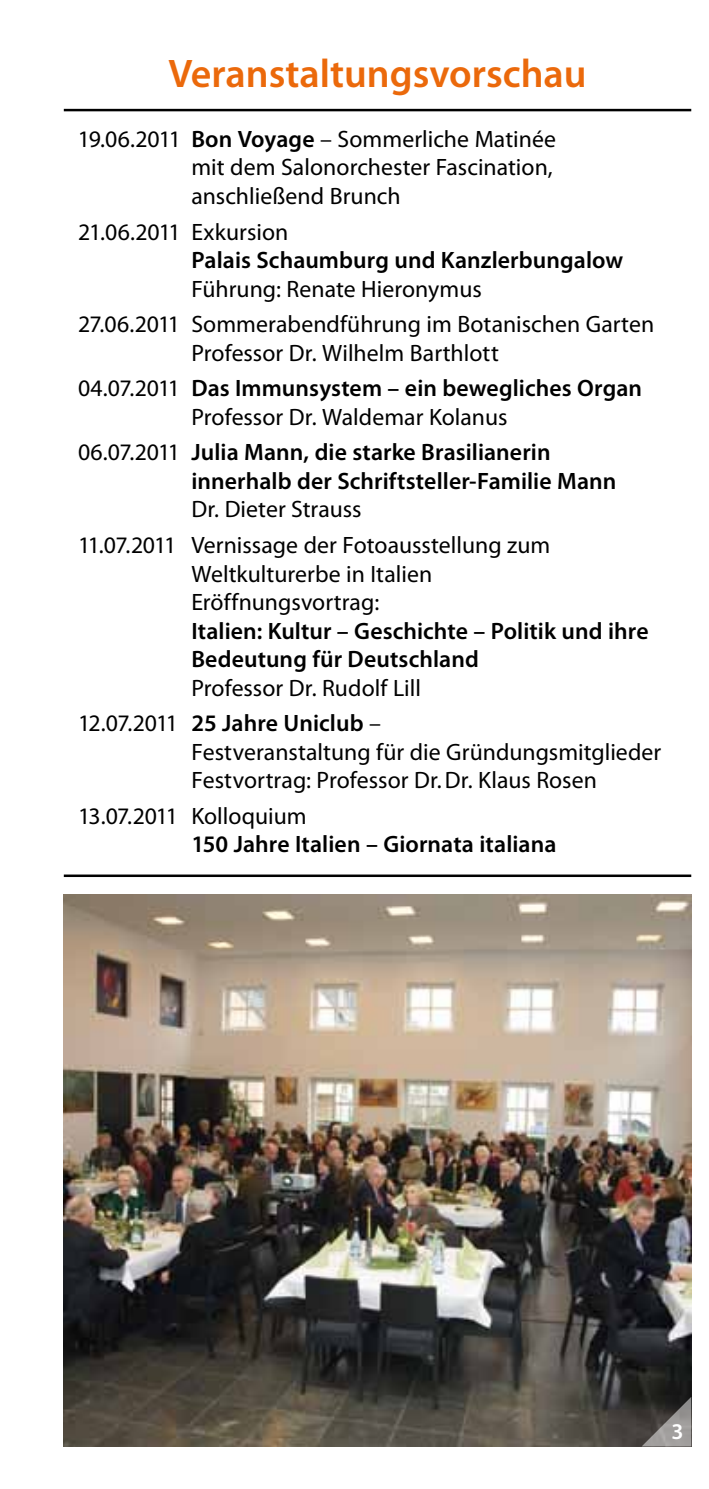
<style>
.page{position:relative;width:709px;height:1489px;background:#fff}
.page>*{position:absolute;margin:0;border:0;box-sizing:border-box;transform-origin:0 0}
.t1{font:600 40px "Myriad Pro";color:#eb690b}
.t2{font:23.75px/35.5px "Myriad Pro";color:#000}
.t3{font:600 23.75px/28.5px "Myriad Pro";letter-spacing:.005em;color:#000}
.t4{font:600 22.5px "Myriad Pro";color:#fff}
.s1{font-weight:600}
</style>
<div class="page">
<hr style="left:64px;top:109px;width:627px;height:2px;background:#000">
<hr style="left:64px;top:874px;width:627px;height:3px;background:#000">
<img style="left:64px;top:894px;width:627px;height:552px">
<svg style="left:641px;top:1396px;width:50px;height:50px;background:#666361"></svg>
<h1 class="t1" style="left:168px;top:48px;width:420px">Veranstaltungsvorschau</h1>
<p class="t2" style="left:191px;top:124px;width:366px;line-height:28.5px;text-indent:-113px">19.06.2011 <span class="s1">Bon Voyage</span> – Sommerliche Matinée mit dem Salonorchester Fascination, anschließend Brunch</p>
<p class="t2" style="left:78px;top:213px;width:212px">21.06.2011 Exkursion</p>
<p class="t3" style="left:191px;top:245px;width:433px">Palais Schaumburg und Kanzlerbungalow</p>
<p class="t2" style="left:78px;top:270px;width:577px;text-indent:113px">Führung: Renate Hieronymus<br>27.06.2011 Sommerabendführung im Botanischen Garten</p>
<p class="t2" style="left:78px;top:334px;width:565px;text-indent:113px">Professor Dr. Wilhelm Barthlott<br>04.07.2011 <span class="s1">Das Immunsystem – ein bewegliches Organ</span></p>
<p class="t2" style="left:78px;top:399px;width:474px;text-indent:113px">Professor Dr. Waldemar Kolanus<br>06.07.2011 <span class="s1">Julia Mann, die starke Brasilianerin</span></p>
<p class="t3" style="left:191px;top:466px;width:426px">innerhalb der Schriftsteller-Familie Mann</p>
<p class="t2" style="left:78px;top:491px;width:474px;text-indent:113px">Dr. Dieter Strauss<br>11.07.2011 Vernissage der Fotoausstellung zum</p>
<p class="t2" style="left:191px;top:559px;width:242px;line-height:28.5px">Weltkulturerbe in Italien<br>Eröffnungsvortrag:</p>
<p class="t3" style="left:191px;top:615px;width:459px">Italien: Kultur – Geschichte – Politik und ihre<br>Bedeutung für Deutschland</p>
<p class="t2" style="left:78px;top:669px;width:344px;text-indent:113px">Professor Dr. Rudolf Lill<br>12.07.2011 <span class="s1">25 Jahre Uniclub</span> –</p>
<p class="t2" style="left:191px;top:737px;width:471px;line-height:28.5px">Festveranstaltung für die Gründungsmitglieder<br>Festvortrag: Professor Dr.Dr. Klaus Rosen</p>
<p class="t2" style="left:78px;top:797px;width:230px">13.07.2011 Kolloquium</p>
<p class="t3" style="left:191px;top:829px;width:366px">150 Jahre Italien – Giornata italiana</p>
<p class="t4" style="left:671px;top:1416px;width:14px">3</p>
</div>
